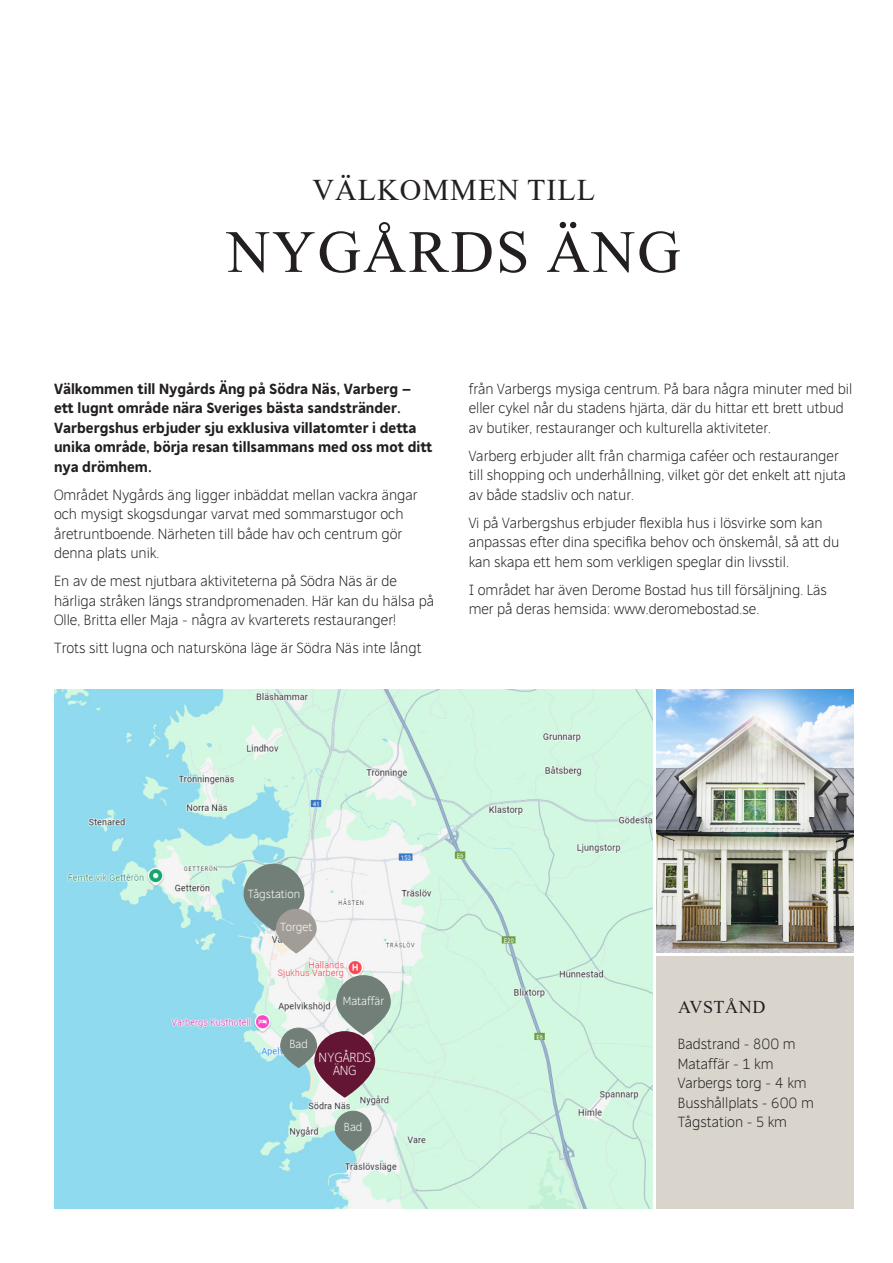
<style>
.page{position:relative;width:893px;height:1263px;background:#fff}
.page>*{position:absolute;margin:0;border:0;box-sizing:border-box;transform-origin:0 0}
.under_rubrik{font:60px "Times New Roman";letter-spacing:.035em;color:#231f20}
.under_rubrik-2{font:30px "Times New Roman";letter-spacing:.035em;color:#231f20}
.t1{font:18px "Times New Roman";letter-spacing:.035em;color:#231f20}
.t2{font:300 15px/19.5px "Derome";color:#231f20}
.t3{font:700 15px/19.5px "Derome";color:#231f20}
.under_rubrik-3{font:300 13.5px "Derome";color:#fff}
.under_rubrik-4{font:300 12px "Derome";color:#fff}
</style>
<div class="page">
<div style="left:657px;top:957px;width:197px;height:252px;background:#d9d5cc"></div>
<img style="left:657px;top:690px;width:197px;height:262px">
<img style="left:54px;top:690px;width:598px;height:519px">
<div style="left:314px;top:1031px;width:61px;height:67px;background:#641533;border-radius:30px"></div>
<div style="left:335px;top:1111px;width:36px;height:39px;background:#727f78;border-radius:18px"></div>
<div style="left:335px;top:1111px;width:37px;height:40px;border:1px solid #727f78;border-radius:18px"></div>
<div style="left:337px;top:976px;width:53px;height:58px;background:#727f78;border-radius:27px"></div>
<div style="left:336px;top:975px;width:55px;height:60px;border:2px solid #727f78;border-radius:27px"></div>
<div style="left:244px;top:864px;width:60px;height:66px;background:#727f78;border-radius:30px"></div>
<div style="left:244px;top:864px;width:60px;height:67px;border:2px solid #727f78;border-radius:30px"></div>
<div style="left:276px;top:909px;width:41px;height:44px;background:#a19d96;border-radius:20px"></div>
<div style="left:281px;top:1028px;width:35px;height:39px;background:#727f78;border-radius:18px"></div>
<div style="left:280px;top:1027px;width:37px;height:41px;border:1px solid #727f78;border-radius:18px"></div>
<p class="under_rubrik-2" style="left:312px;top:169px;width:284px">VÄLKOMMEN TILL</p>
<p class="under_rubrik" style="left:227px;top:209px;width:455px">NYGÅRDS ÄNG</p>
<p class="t3" style="left:54px;top:378px;width:380px">Välkommen till Nygårds Äng på Södra Näs, Varberg – ett lugnt område nära Sveriges bästa sandstränder.<br>Varbergshus erbjuder sju exklusiva villatomter i detta unika område, börja resan tillsammans med oss mot ditt nya drömhem.</p>
<p class="t2" style="left:54px;top:484px;width:365px">Området Nygårds äng ligger inbäddat mellan vackra ängar och mysigt skogsdungar varvat med sommarstugor och åretruntboende. Närheten till både hav och centrum gör denna plats unik.</p>
<p class="t2" style="left:54px;top:571px;width:382px">En av de mest njutbara aktiviteterna på Södra Näs är de härliga stråken längs strandpromenaden. Här kan du hälsa på<br>Olle, Britta eller Maja - några av kvarterets restauranger!</p>
<p class="t2" style="left:54px;top:638px;width:369px">Trots sitt lugna och natursköna läge är Södra Näs inte långt</p>
<p class="t2" style="left:469px;top:378px;width:385px">från Varbergs mysiga centrum. På bara några minuter med bil eller cykel når du stadens hjärta, där du hittar ett brett utbud av butiker, restauranger och kulturella aktiviteter.</p>
<p class="t2" style="left:469px;top:445px;width:379px">Varberg erbjuder allt från charmiga caféer och restauranger till shopping och underhållning, vilket gör det enkelt att njuta av både stadsliv och natur.</p>
<p class="t2" style="left:469px;top:512px;width:372px">Vi på Varbergshus erbjuder flexibla hus i lösvirke som kan anpassas efter dina specifika behov och önskemål, så att du kan skapa ett hem som verkligen speglar din livsstil.</p>
<p class="t2" style="left:469px;top:579px;width:360px">I området har även Derome Bostad hus till försäljning. Läs mer på deras hemsida: www.deromebostad.se.</p>
<p class="under_rubrik-4" style="left:248px;top:886px;width:54px">Tågstation</p>
<p class="under_rubrik-4" style="left:280px;top:920px;width:34px">Torget</p>
<p class="under_rubrik-4" style="left:343px;top:994px;width:43px">Mataffär</p>
<p class="under_rubrik-4" style="left:289px;top:1037px;width:20px">Bad</p>
<p class="under_rubrik-3" style="left:318px;top:1049px;width:54px">NYGÅRDS</p>
<p class="under_rubrik-3" style="left:333px;top:1063px;width:25px">ÄNG</p>
<p class="under_rubrik-4" style="left:344px;top:1120px;width:20px">Bad</p>
<p class="t1" style="left:678px;top:995px;width:89px">AVSTÅND</p>
<p class="t2" style="left:678px;top:1034px;width:119px">Badstrand - 800 m</p>
<p class="t2" style="left:678px;top:1054px;width:97px">Mataffär - 1 km</p>
<p class="t2" style="left:678px;top:1073px;width:130px">Varbergs torg - 4 km</p>
<p class="t2" style="left:678px;top:1093px;width:138px">Busshållplats - 600 m</p>
<p class="t2" style="left:678px;top:1112px;width:111px">Tågstation - 5 km</p>
</div>
